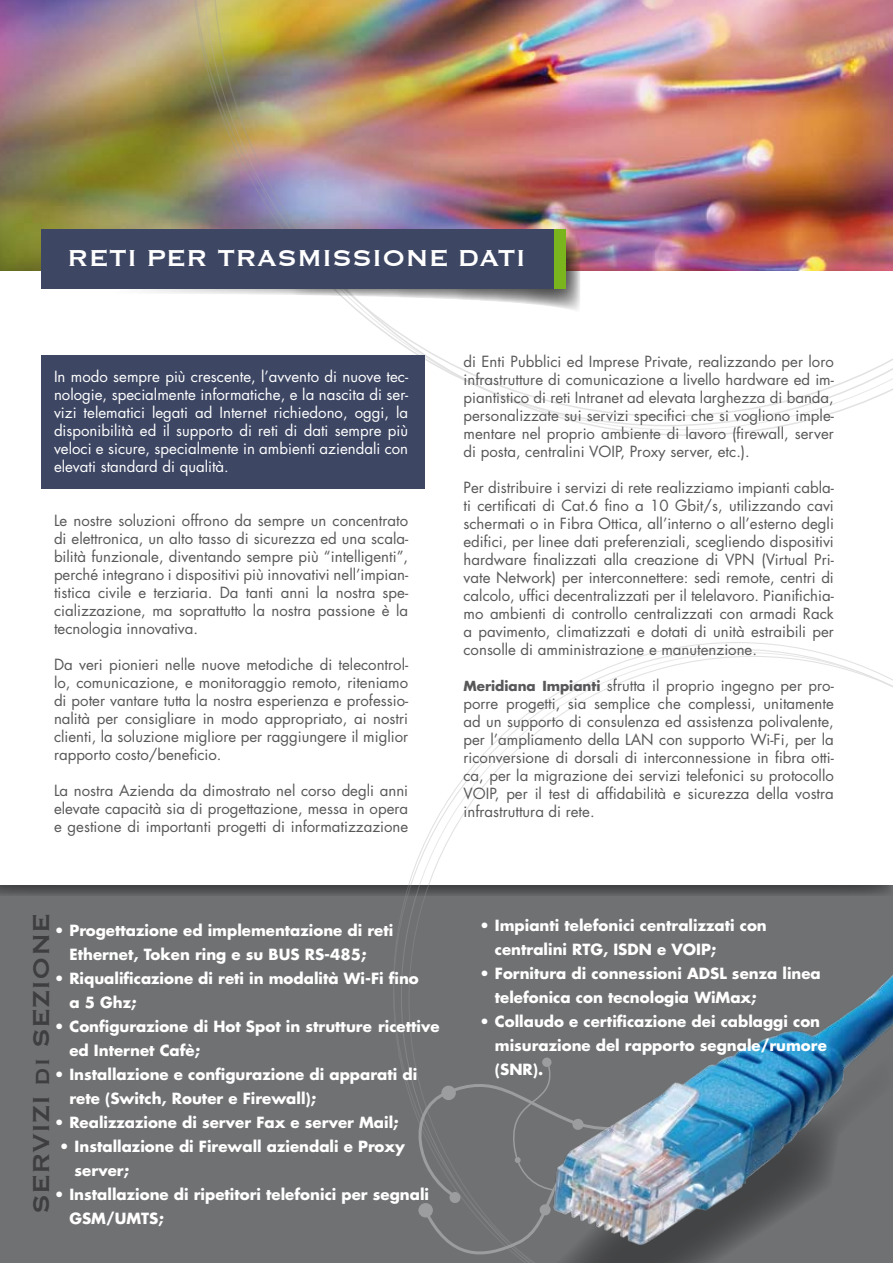
<style>
.page{position:relative;width:893px;height:1263px;background:#fff}
.page>*{position:absolute;margin:0;border:0;box-sizing:border-box;transform-origin:0 0}
.t1{font:30px "Copperplate";color:#fff}
.t2{font:30px "Copperplate";color:#3e3e40}
.t3{font:15px/18px "Futura";color:#58585a;text-align:justify}
.t4{font:700 15px/24px "Futura";color:#fff}
.t5{font:15px/18px "Futura";color:#fff;text-align:justify}
.s1{font-weight:700;font-size:13.5px}
</style>
<div class="page">
<div style="left:0;top:877px;width:893px;height:386px;background:#707173"></div>
<img style="left:0;top:0;width:191px;height:271px">
<svg style="left:191px;top:0;width:22px;height:230px;background:#968e60"></svg>
<img style="left:213px;top:0;width:680px;height:436px">
<svg style="left:145px;top:237px;width:435px;height:78px"></svg>
<svg style="left:0;top:885px;width:393px;height:11px;fill:#505152"></svg>
<div style="left:0;top:847px;width:893px;height:38px;background:#fff"></div>
<svg style="left:408px;top:656px;width:485px;height:607px"></svg>
<div style="left:41px;top:355px;width:383px;height:134px;background:#3d4663"></div>
<div style="left:41px;top:230px;width:525px;height:59px;background:#3d4663"></div>
<div style="left:554px;top:230px;width:12px;height:59px;background:#7ab51d"></div>
<div style="left:542px;top:1057px;width:9px;height:10px;background:#77787a;border-radius:50%"></div>
<svg style="left:402px;top:1058px;width:283px;height:205px"></svg>
<img style="left:546px;top:935px;width:347px;height:316px">
<h1 class="t1" style="left:67px;top:239px;width:460px">RETI PER TRASMISSIONE DATI</h1>
<p class="t5" style="left:54px;top:367px;width:356px">In modo sempre più crescente, l’avvento di nuove tec&shy;nologie, specialmente informatiche, e la nascita di ser&shy;vizi telematici legati ad Internet richiedono, oggi, la disponibilità ed il supporto di reti di dati sempre più veloci e sicure, specialmente in ambienti aziendali con elevati standard di qualità.</p>
<p class="t3" style="left:54px;top:511px;width:356px">Le nostre soluzioni offrono da sempre un concentrato di elettronica, un alto tasso di sicurezza ed una scala&shy;bilità funzionale, diventando sempre più “intelligenti”, perché integrano i dispositivi più innovativi nell’impian&shy;tistica civile e terziaria. Da tanti anni la nostra spe&shy;cializzazione, ma soprattutto la nostra passione è la tecnologia innovativa.</p>
<p class="t3" style="left:54px;top:655px;width:356px">Da veri pionieri nelle nuove metodiche di telecontrol&shy;lo, comunicazione, e monitoraggio remoto, riteniamo di poter vantare tutta la nostra esperienza e professio&shy;nalità per consigliare in modo appropriato, ai nostri clienti, la soluzione migliore per raggiungere il miglior rapporto costo/beneficio.</p>
<p class="t3" style="left:54px;top:781px;width:356px">La nostra Azienda da dimostrato nel corso degli anni elevate capacità sia di progettazione, messa in opera e gestione di importanti progetti di informatizzazione</p>
<p class="t3" style="left:463px;top:352px;width:372px">di Enti Pubblici ed Imprese Private, realizzando per loro infrastrutture di comunicazione a livello hardware ed im&shy;piantistico di reti Intranet ad elevata larghezza di banda, personalizzate sui servizi specifici che si vogliono imple&shy;mentare nel proprio ambiente di lavoro (firewall, server di posta, centralini VOIP, Proxy server, etc.).</p>
<p class="t3" style="left:463px;top:478px;width:372px">Per distribuire i servizi di rete realizziamo impianti cabla&shy;ti certificati di Cat.6 fino a 10 Gbit/s, utilizzando cavi schermati o in Fibra Ottica, all’interno o all’esterno degli edifici, per linee dati preferenziali, scegliendo dispositivi hardware finalizzati alla creazione di VPN (Virtual Pri&shy;vate Network) per interconnettere: sedi remote, centri di calcolo, uffici decentralizzati per il telelavoro. Pianifichia&shy;mo ambienti di controllo centralizzati con armadi Rack a pavimento, climatizzati e dotati di unità estraibili per consolle di amministrazione e manutenzione.</p>
<p class="t3" style="left:463px;top:676px;width:372px"><span class="s1">Meridiana Impianti</span> sfrutta il proprio ingegno per pro&shy;porre progetti, sia semplice che complessi, unitamente ad un supporto di consulenza ed assistenza polivalente, per l’ampliamento della LAN con supporto Wi-Fi, per la riconversione di dorsali di interconnessione in fibra otti&shy;ca, per la migrazione dei servizi telefonici su protocollo VOIP, per il test di affidabilità e sicurezza della vostra infrastruttura di rete.</p>
<h1 class="t2" style="left:22px;top:1214px;width:303px;rotate:-90deg">SERVIZI di SEZIONE</h1>
<p class="t4" style="left:69px;top:917px;width:325px;text-indent:-15px">• Progettazione ed implementazione di reti<br>Ethernet, Token ring e su BUS RS-485;</p>
<p class="t4" style="left:69px;top:965px;width:351px;text-indent:-15px">• Riqualificazione di reti in modalità Wi-Fi fino a 5 Ghz;</p>
<p class="t4" style="left:69px;top:1013px;width:372px;text-indent:-15px">• Configurazione di Hot Spot in strutture ricettive ed Internet Cafè;</p>
<p class="t4" style="left:69px;top:1061px;width:349px;text-indent:-15px">• Installazione e configurazione di apparati di rete (Switch, Router e Firewall);</p>
<p class="t4" style="left:54px;top:1109px;width:346px">• Realizzazione di server Fax e server Mail;</p>
<p class="t4" style="left:75px;top:1133px;width:332px;text-indent:-15px">• Installazione di Firewall aziendali e Proxy server;</p>
<p class="t4" style="left:69px;top:1181px;width:361px;text-indent:-15px">• Installazione di ripetitori telefonici per segnali<br>GSM/UMTS;</p>
<p class="t4" style="left:495px;top:912px;width:273px;text-indent:-15px">• Impianti telefonici centralizzati con centralini RTG, ISDN e VOIP;</p>
<p class="t4" style="left:495px;top:960px;width:327px;text-indent:-15px">• Fornitura di connessioni ADSL senza linea telefonica con tecnologia WiMax;</p>
<p class="t4" style="left:495px;top:1008px;width:333px;text-indent:-15px">• Collaudo e certificazione dei cablaggi con misurazione del rapporto segnale/rumore (SNR).</p>
</div>
